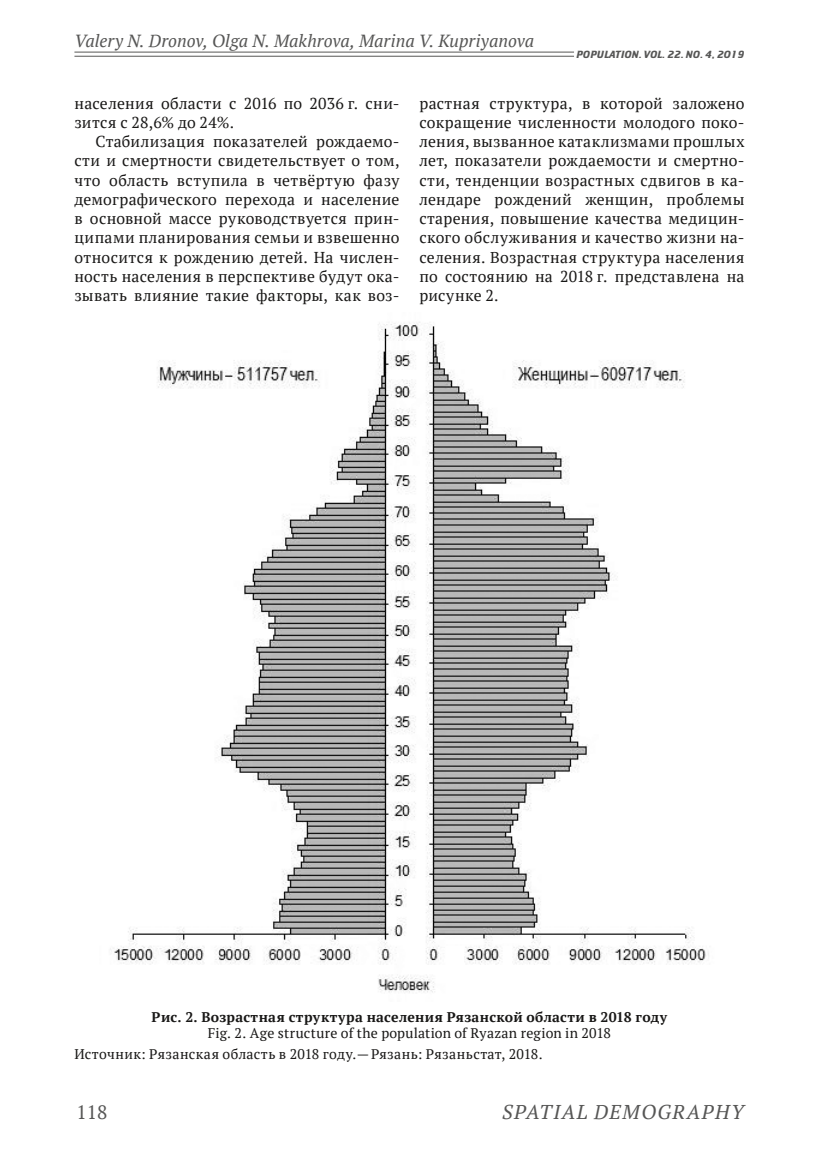
<style>
.page{position:relative;width:819px;height:1166px;background:#fff}
.page>*{position:absolute;margin:0;border:0;box-sizing:border-box;transform-origin:0 0}
.t1{font:italic 19.95px "PT Serif";letter-spacing:.08em;color:#565655}
.t2{font:19.25px "PT Serif";color:#565655}
.t3{font:italic 17.5px "PT Serif";color:#565655}
.body{font:15.75px/19.2px "PT Serif";letter-spacing:.025em;color:#181716;text-align:justify}
.Название_таблицы_жир{font:700 14px "PT Serif";letter-spacing:.02em;color:#181716}
.Источник{font:14px "PT Serif";letter-spacing:.025em;color:#181716}
.Название_таблицы_en{font:14px "PT Serif";letter-spacing:.015em;color:#181716}
.t4{font:10.5px "Cricket Bold C";color:#565655}
</style>
<div class="page">
<hr style="left:74px;top:52px;width:500px;height:1px;background:#565655">
<hr style="left:74px;top:56px;width:500px;height:1px;background:#565655">
<img style="left:110px;top:322px;width:599px;height:671px">
<p class="t3" style="left:74px;top:29px;width:461px">Valery N. Dronov, Olga N. Makhrova, Marina V. Kupriyanova</p>
<p class="t4" style="left:576px;top:49px;width:169px">POPULATION. VOL. 22. NO. 4, 2019</p>
<p class="body" style="left:74px;top:93px;width:326px">населения области с 2016 по 2036 г. сни&shy;зится с 28,6% до 24%.</p>
<p class="body" style="left:74px;top:132px;width:326px;text-indent:21px">Стабилизация показателей рождаемо&shy;сти и смертности свидетельствует о том, что область вступила в четвёртую фазу демографического перехода и население в основной массе руководствуется прин&shy;ципами планирования семьи и взвешенно относится к рождению детей. На числен&shy;ность населения в перспективе будут ока&shy;зывать влияние такие факторы, как воз-</p>
<p class="body" style="left:419px;top:93px;width:326px">растная структура, в которой заложено сокращение численности молодого поко&shy;ления, вызванное катаклизмами прошлых лет, показатели рождаемости и смертно&shy;сти, тенденции возрастных сдвигов в ка&shy;лендаре рождений женщин, проблемы старения, повышение качества медицин&shy;ского обслуживания и качество жизни на&shy;селения. Возрастная структура населения по состоянию на 2018 г. представлена на рисунке 2.</p>
<p class="Название_таблицы_жир" style="left:152px;top:1008px;width:517px">Рис. 2. Возрастная структура населения Рязанской области в 2018 году</p>
<p class="Название_таблицы_en" style="left:208px;top:1024px;width:404px">Fig. 2. Age structure of the population of Ryazan region in 2018</p>
<p class="Источник" style="left:74px;top:1045px;width:469px">Источник: Рязанская область в 2018 году.— Рязань: Рязаньстат, 2018.</p>
<p class="t2" style="left:76px;top:1099px;width:32px">118</p>
<p class="t1" style="left:502px;top:1099px;width:243px">SPATIAL DEMOGRAPHY</p>
</div>
